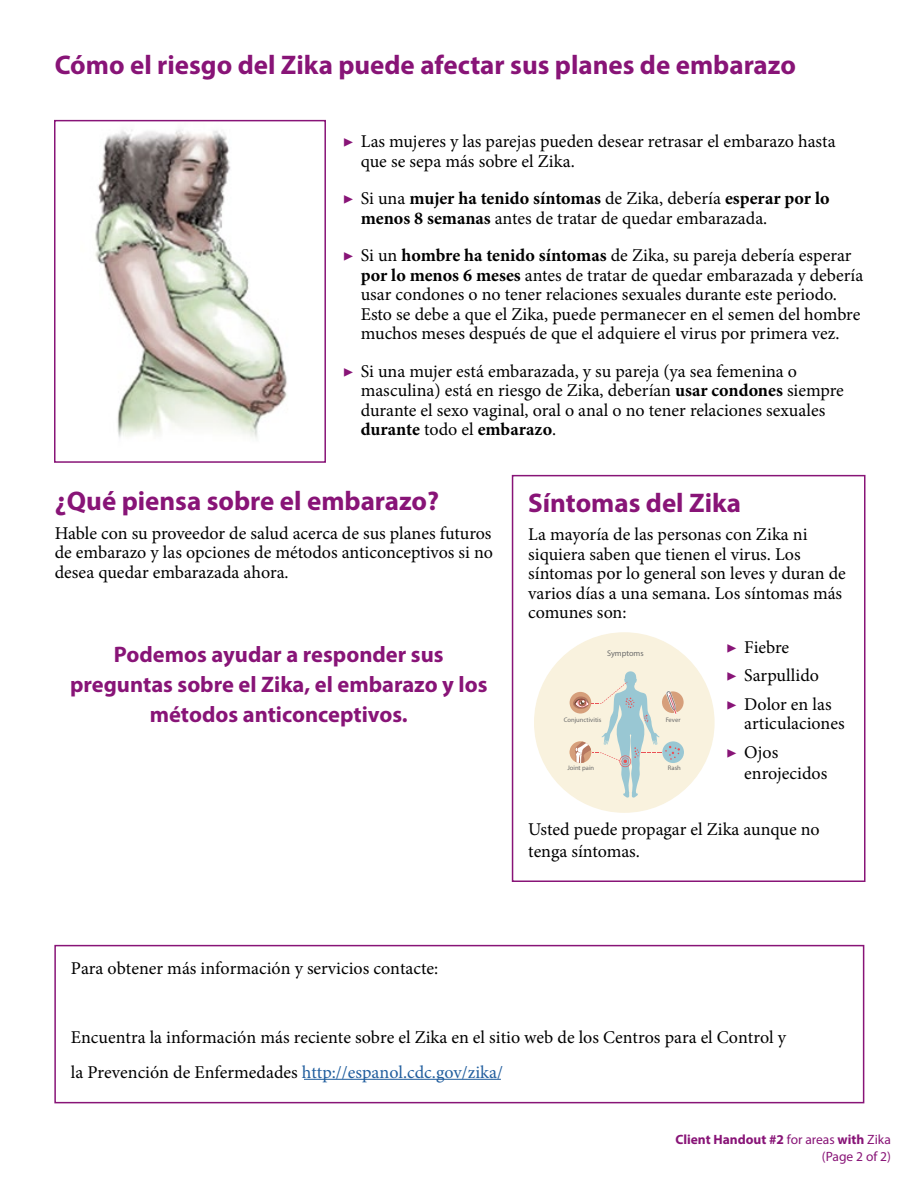
<style>
.page{position:relative;width:918px;height:1188px;background:#fff}
.page>*{position:absolute;margin:0;border:0;box-sizing:border-box;transform-origin:0 0}
.t1{font:700 27px "Myriad Pro";color:#881477}
.t2{font:700 22.5px/30px "Myriad Pro";color:#881477;text-align:center}
.t3{font:18px/19.5px "Minion Pro";color:#000}
.t4{font:13.5px/16.5px "Myriad Pro";color:#881477;text-align:right}
.t5{font:8.25px "Optima LT Std";color:#6b6b6b}
.t6{font:700 6.6px "Optima LT Std";color:#6b6b6b}
.s1{color:#881477}
.s2{font-weight:700}
.s3{color:#215e9e}
</style>
<div class="page">
<div style="left:512px;top:475px;width:354px;height:407px;border:2px solid #881477"></div>
<div style="left:534px;top:632px;width:181px;height:181px;background:#f9f2de;border-radius:50%"></div>
<div style="left:570px;top:692px;width:21px;height:22px;background:#d69f7b;border-radius:50%"></div>
<svg style="left:662px;top:691px;width:22px;height:22px"></svg>
<div style="left:662px;top:741px;width:22px;height:22px;background:#99c7d3;border-radius:50%"></div>
<div style="left:570px;top:741px;width:21px;height:22px;background:#d69f7b;border-radius:50%"></div>
<svg style="left:573px;top:671px;width:107px;height:127px"></svg>
<hr style="left:304px;top:1079px;width:197px;height:1px;background:#215e9e">
<div style="left:54px;top:945px;width:810px;height:158px;border:2px solid #881477"></div>
<img style="left:95px;top:129px;width:192px;height:310px">
<div style="left:54px;top:120px;width:272px;height:343px;border:2px solid #881477"></div>
<h1 class="t1" style="left:55px;top:47px;width:743px">Cómo el riesgo del Zika puede afectar sus planes de embarazo</h1>
<p class="t3" style="left:361px;top:132px;width:476px;text-indent:-18px"><span class="s1">▶</span> Las mujeres y las parejas pueden desear retrasar el embarazo hasta que se sepa más sobre el Zika.</p>
<p class="t3" style="left:361px;top:189px;width:470px;text-indent:-18px"><span class="s1">▶</span> Si una <span class="s2">mujer ha tenido síntomas</span> de Zika, debería <span class="s2">esperar por lo menos 8 semanas</span> antes de tratar de quedar embarazada.</p>
<p class="t3" style="left:361px;top:246px;width:504px;text-indent:-18px"><span class="s1">▶</span> Si un <span class="s2">hombre ha tenido síntomas</span> de Zika, su pareja debería esperar <span class="s2">por lo menos 6 meses</span> antes de tratar de quedar embarazada y debería usar condones o no tener relaciones sexuales durante este periodo.<br>Esto se debe a que el Zika, puede permanecer en el semen del hombre muchos meses después de que el adquiere el virus por primera vez.</p>
<p class="t3" style="left:361px;top:362px;width:485px;text-indent:-18px"><span class="s1">▶</span> Si una mujer está embarazada, y su pareja (ya sea femenina o masculina) está en riesgo de Zika, deberían <span class="s2">usar condones</span> siempre durante el sexo vaginal, oral o anal o no tener relaciones sexuales <span class="s2">durante</span> todo el <span class="s2">embarazo</span>.</p>
<h1 class="t1" style="left:55px;top:484px;width:386px">¿Qué piensa sobre el embarazo?</h1>
<p class="t3" style="left:55px;top:524px;width:440px;text-align:justify">Hable con su proveedor de salud acerca de sus planes futuros de embarazo y las opciones de métodos anticonceptivos si no desea quedar embarazada ahora.</p>
<p class="t2" style="left:70px;top:639px;width:419px">Podemos ayudar a responder sus preguntas sobre el Zika, el embarazo y los métodos anticonceptivos.</p>
<h1 class="t1" style="left:528px;top:485px;width:214px">Síntomas del Zika</h1>
<p class="t3" style="left:528px;top:525px;width:319px">La mayoría de las personas con Zika ni siquiera saben que tienen el virus. Los síntomas por lo general son leves y duran de varios días a una semana. Los síntomas más comunes son:</p>
<p class="t3" style="left:726px;top:633px;width:107px;line-height:28.5px"><span class="s1">▶</span> Fiebre<br><span class="s1">▶</span> Sarpullido <span class="s1">▶</span> Dolor en las</p>
<p class="t3" style="left:726px;top:709px;width:120px;line-height:28.5px;text-indent:18px">articulaciones <span class="s1">▶</span> Ojos</p>
<p class="t3" style="left:744px;top:764px;width:85px">enrojecidos</p>
<p class="t3" style="left:528px;top:819px;width:293px;line-height:21.6px">Usted puede propagar el Zika aunque no tenga síntomas.</p>
<p class="t5" style="left:607px;top:648px;width:38px">Symptoms</p>
<p class="t6" style="left:564px;top:715px;width:39px">Conjunctivitis</p>
<p class="t6" style="left:666px;top:715px;width:16px">Fever</p>
<p class="t6" style="left:668px;top:763px;width:15px">Rash</p>
<p class="t6" style="left:567px;top:763px;width:28px">Joint pain</p>
<p class="t3" style="left:71px;top:959px;width:369px">Para obtener más información y servicios contacte:</p>
<p class="t3" style="left:71px;top:1021px;width:717px;line-height:34.5px">Encuentra la información más reciente sobre el Zika en el sitio web de los Centros para el Control y la Prevención de Enfermedades <span class="s3">http://espanol.cdc.gov/zika/</span></p>
<p class="t4" style="left:675px;top:1131px;width:217px"><span class="s2">Client Handout #2</span> for areas <span class="s2">with</span> Zika (Page 2 of 2)</p>
</div>
